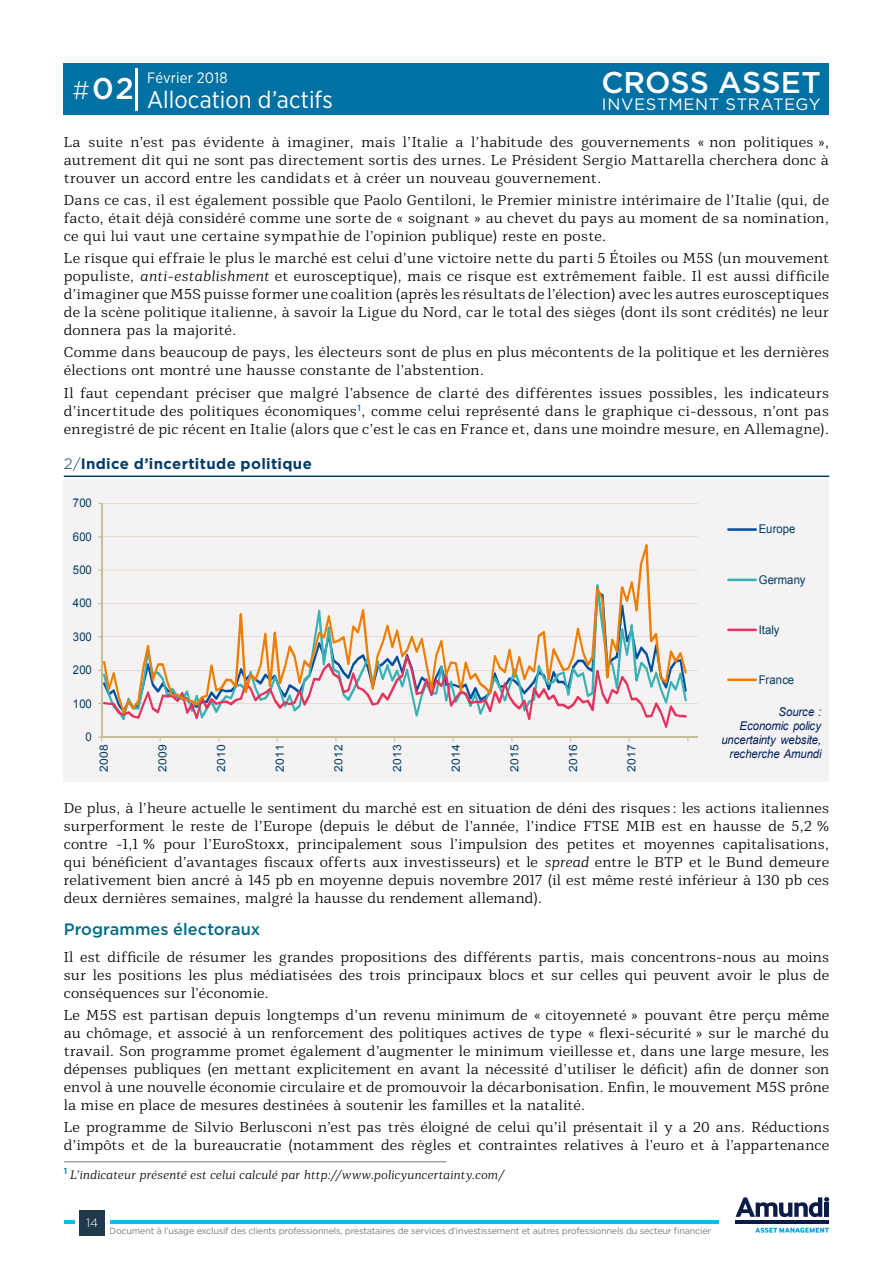
<style>
.page{position:relative;width:893px;height:1263px;background:#fff}
.page>*{position:absolute;margin:0;border:0;box-sizing:border-box;transform-origin:0 0}
.t1{font:500 30px "Gotham";letter-spacing:.005em;color:#fff}
.t2{font:24px "Gotham Narrow";letter-spacing:.005em;color:#fff}
._2017_VA_Titre_parag{font:500 16.5px "Gotham";color:#006b86}
.t3{font:16.5px "Gotham";letter-spacing:.035em;color:#fff}
.t4{font:700 15px "Gotham";letter-spacing:.02em;color:#003b68}
.t5{font:15px "Gotham Narrow";letter-spacing:.01em;color:#fff}
._2017_VA_TXT_article{font:300 14.25px/18px "Mediator Serif";letter-spacing:.015em;color:#000;text-align:justify}
._2017_Renvoi_Astériq{font:italic 300 12px "Mediator Serif";color:#000}
.t6{font:italic 12px/14px "Arial";letter-spacing:-.01em;color:#002060;text-align:right;scale:.94 1}
.t7{font:12px "Arial";color:#003c64;scale:.94 1}
.t8{font:300 12px "Gotham";color:#fff}
.t9{font:11.25px "Arial";letter-spacing:.02em;color:#003c64;scale:1.06 1}
.t10{font:9px "Gotham";letter-spacing:-.02em;color:#777a7b}
.s1{font-style:italic}
.s2{font-weight:300;font-size:25.5px}
.s3{font-weight:300}
</style>
<div class="page">
<hr style="left:64px;top:1220px;width:655px;height:4px;background:#0bbbef">
<div style="left:75px;top:1206px;width:34px;height:34px;background:#fff"></div>
<div style="left:79px;top:1210px;width:26px;height:25px;background:#203a4c"></div>
<svg style="left:736px;top:1197px;width:93px;height:20px"></svg>
<div style="left:824px;top:1202px;width:5px;height:15px;background:#0c1c49"></div>
<hr style="left:736px;top:1220px;width:93px;height:4px;background:#0c1c49">
<svg style="left:755px;top:1227px;width:74px;height:6px"></svg>
<div style="left:64px;top:64px;width:765px;height:51px;background:#0071a2"></div>
<hr style="left:136px;top:69px;width:2px;height:42px;background:#fff">
<div style="left:64px;top:479px;width:765px;height:303px;background:#f4f2f2"></div>
<hr style="left:102px;top:703px;width:596px;height:1px;background:#c4bd97">
<hr style="left:102px;top:670px;width:596px;height:1px;background:#c4bd97">
<hr style="left:102px;top:637px;width:596px;height:1px;background:#c4bd97">
<hr style="left:102px;top:603px;width:596px;height:1px;background:#c4bd97">
<hr style="left:102px;top:570px;width:596px;height:1px;background:#c4bd97">
<hr style="left:102px;top:537px;width:596px;height:1px;background:#c4bd97">
<hr style="left:102px;top:503px;width:596px;height:1px;background:#c4bd97">
<hr style="left:101px;top:503px;width:1px;height:234px;background:#c4bd97">
<hr style="left:101px;top:736px;width:597px;height:2px;background:#c4bd97">
<svg style="left:98px;top:655px;width:589px;height:73px"></svg>
<svg style="left:103px;top:544px;width:584px;height:170px"></svg>
<hr style="left:727px;top:528px;width:30px;height:3px;background:#004f9f">
<hr style="left:727px;top:579px;width:30px;height:2px;background:#39b2b6">
<hr style="left:727px;top:629px;width:30px;height:2px;background:#e6325e">
<hr style="left:727px;top:678px;width:30px;height:3px;background:#f07d00">
<hr style="left:64px;top:476px;width:765px;height:1px;background:#003b68">
<hr style="left:64px;top:1161px;width:382px;height:1px;background:#777a7b">
<p class="t1" style="left:601px;top:63px;width:221px">CROSS ASSET</p>
<p class="t3" style="left:602px;top:93px;width:220px">INVESTMENT STRATEGY</p>
<p class="_2017_VA_TXT_article" style="left:64px;top:133px;width:767px">La suite n’est pas évidente à imaginer, mais l’Italie a l’habitude des gouvernements « non politiques », autrement dit qui ne sont pas directement sortis des urnes. Le Président Sergio Mattarella cherchera donc à trouver un accord entre les candidats et à créer un nouveau gouvernement.</p>
<p class="_2017_VA_TXT_article" style="left:64px;top:191px;width:767px">Dans ce cas, il est également possible que Paolo Gentiloni, le Premier ministre intérimaire de l’Italie (qui, de facto, était déjà considéré comme une sorte de « soignant » au chevet du pays au moment de sa nomination, ce qui lui vaut une certaine sympathie de l’opinion publique) reste en poste.</p>
<p class="_2017_VA_TXT_article" style="left:64px;top:249px;width:767px">Le risque qui effraie le plus le marché est celui d’une victoire nette du parti 5 Étoiles ou M5S (un mouvement populiste, <span class="s1">anti-establishment</span> et eurosceptique), mais ce risque est extrêmement faible. Il est aussi difficile d’imaginer que M5S puisse former une coalition (après les résultats de l’élection) avec les autres eurosceptiques de la scène politique italienne, à savoir la Ligue du Nord, car le total des sièges (dont ils sont crédités) ne leur donnera pas la majorité.</p>
<p class="_2017_VA_TXT_article" style="left:64px;top:344px;width:767px">Comme dans beaucoup de pays, les électeurs sont de plus en plus mécontents de la politique et les dernières élections ont montré une hausse constante de l’abstention.</p>
<p class="_2017_VA_TXT_article" style="left:64px;top:384px;width:767px">Il faut cependant préciser que malgré l’absence de clarté des différentes issues possibles, les indicateurs d’incertitude des politiques économiques<sup>1</sup>, comme celui représenté dans le graphique ci-dessous, n’ont pas enregistré de pic récent en Italie (alors que c’est le cas en France et, dans une moindre mesure, en Allemagne).</p>
<p class="t5" style="left:147px;top:68px;width:82px">Février 2018</p>
<p class="t2" style="left:147px;top:85px;width:187px">Allocation d’actifs</p>
<p class="t1" style="left:72px;top:69px;width:63px"><span class="s2">#</span>02</p>
<p class="t4" style="left:64px;top:454px;width:250px"><span class="s3">2/</span>Indice d’incertitude politique</p>
<p class="t7" style="left:73px;top:495px;width:22px">700</p>
<p class="t7" style="left:73px;top:529px;width:22px">600</p>
<p class="t7" style="left:73px;top:562px;width:22px">500</p>
<p class="t7" style="left:73px;top:595px;width:22px">400</p>
<p class="t7" style="left:73px;top:629px;width:22px">300</p>
<p class="t7" style="left:73px;top:662px;width:22px">200</p>
<p class="t7" style="left:73px;top:696px;width:22px">100</p>
<p class="t7" style="left:86px;top:729px;width:8px">0</p>
<p class="t9" style="left:97px;top:771px;width:27px;rotate:-90deg">2008</p>
<p class="t9" style="left:155px;top:771px;width:27px;rotate:-90deg">2009</p>
<p class="t9" style="left:214px;top:771px;width:27px;rotate:-90deg">2010</p>
<p class="t9" style="left:273px;top:771px;width:27px;rotate:-90deg">2011</p>
<p class="t9" style="left:331px;top:771px;width:27px;rotate:-90deg">2012</p>
<p class="t9" style="left:390px;top:771px;width:27px;rotate:-90deg">2013</p>
<p class="t9" style="left:449px;top:771px;width:27px;rotate:-90deg">2014</p>
<p class="t9" style="left:507px;top:771px;width:27px;rotate:-90deg">2015</p>
<p class="t9" style="left:566px;top:771px;width:27px;rotate:-90deg">2016</p>
<p class="t9" style="left:624px;top:771px;width:27px;rotate:-90deg">2017</p>
<p class="t7" style="left:759px;top:521px;width:41px">Europe</p>
<p class="t7" style="left:759px;top:572px;width:51px">Germany</p>
<p class="t7" style="left:759px;top:622px;width:24px">Italy</p>
<p class="t7" style="left:759px;top:672px;width:39px">France</p>
<p class="t6" style="left:721px;top:705px;width:108px">Source :<br>Economic policy uncertainty website, recherche Amundi</p>
<p class="_2017_VA_TXT_article" style="left:64px;top:799px;width:767px">De plus, à l’heure actuelle le sentiment du marché est en situation de déni des risques : les actions italiennes surperforment le reste de l’Europe (depuis le début de l’année, l’indice FTSE MIB est en hausse de 5,2 % contre -1,1 % pour l’EuroStoxx, principalement sous l’impulsion des petites et moyennes capitalisations, qui bénéficient d’avantages fiscaux offerts aux investisseurs) et le <span class="s1">spread</span> entre le BTP et le Bund demeure relativement bien ancré à 145 pb en moyenne depuis novembre 2017 (il est même resté inférieur à 130 pb ces deux dernières semaines, malgré la hausse du rendement allemand).</p>
<p class="_2017_VA_Titre_parag" style="left:64px;top:918px;width:198px">Programmes électoraux</p>
<p class="_2017_VA_TXT_article" style="left:64px;top:948px;width:767px">Il est difficile de résumer les grandes propositions des différents partis, mais concentrons-nous au moins sur les positions les plus médiatisées des trois principaux blocs et sur celles qui peuvent avoir le plus de conséquences sur l’économie.</p>
<p class="_2017_VA_TXT_article" style="left:64px;top:1006px;width:767px">Le M5S est partisan depuis longtemps d’un revenu minimum de « citoyenneté » pouvant être perçu même au chômage, et associé à un renforcement des politiques actives de type « flexi-sécurité » sur le marché du travail. Son programme promet également d’augmenter le minimum vieillesse et, dans une large mesure, les dépenses publiques (en mettant explicitement en avant la nécessité d’utiliser le déficit) afin de donner son envol à une nouvelle économie circulaire et de promouvoir la décarbonisation. Enfin, le mouvement M5S prône la mise en place de mesures destinées à soutenir les familles et la natalité.</p>
<p class="_2017_VA_TXT_article" style="left:64px;top:1118px;width:767px">Le programme de Silvio Berlusconi n’est pas très éloigné de celui qu’il présentait il y a 20 ans. Réductions d’impôts et de la bureaucratie (notamment des règles et contraintes relatives à l’euro et à l’appartenance</p>
<p class="_2017_Renvoi_Astériq" style="left:64px;top:1167px;width:442px"><sup>1</sup> L’indicateur présenté est celui calculé par http://www.policyuncertainty.com/</p>
<p class="t8" style="left:86px;top:1215px;width:14px">14</p>
<p class="t10" style="left:109px;top:1225px;width:603px">Document à l’usage exclusif des clients professionnels, prestataires de services d’investissement et autres professionnels du secteur financier</p>
</div>
